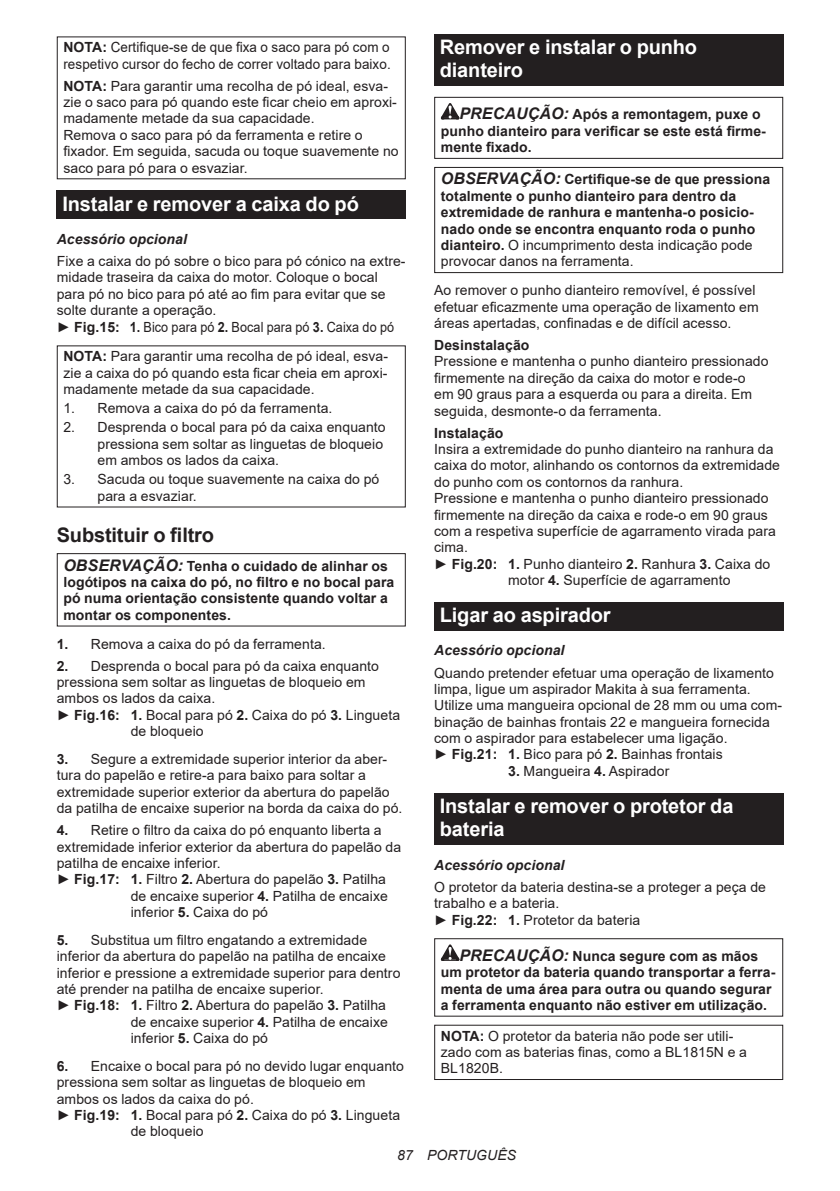
<style>
.page{position:relative;width:840px;height:1191px;background:#fff}
.page>*{position:absolute;margin:0;border:0;box-sizing:border-box;transform-origin:0 0}
.t1{font:700 20px/23.4px "Arial";letter-spacing:-.01em;color:#fff}
.t2{font:700 20px "Arial";letter-spacing:-.01em;color:#231f20}
.t3{font:14px/16.4px "Arial";letter-spacing:.005em;color:#231f20}
.t4{font:700 14px/16.4px "Arial";letter-spacing:.005em;color:#231f20}
.t5{font:14px/16.4px "Arial";letter-spacing:.005em;color:#231f20;scale:.96 1}
.t6{font:italic 700 14px "Arial";letter-spacing:.005em;color:#231f20}
.t7{font:italic 14px "Arial";letter-spacing:.005em;color:#231f20}
.s1{font-weight:700}
.s2{font-style:italic;font-size:16px}
.s3{font-weight:400}
</style>
<div class="page">
<div style="left:57px;top:191px;width:348px;height:28px;background:#231f20"></div>
<div style="left:57px;top:553px;width:348px;height:73px;border:1px solid #231f20"></div>
<div style="left:434px;top:34px;width:348px;height:52px;background:#231f20"></div>
<svg style="left:440px;top:103px;width:19px;height:16px"></svg>
<div style="left:434px;top:97px;width:348px;height:62px;border:1px solid #231f20"></div>
<div style="left:434px;top:167px;width:348px;height:106px;border:1px solid #231f20"></div>
<div style="left:434px;top:602px;width:348px;height:28px;background:#231f20"></div>
<div style="left:434px;top:793px;width:348px;height:51px;background:#231f20"></div>
<svg style="left:440px;top:944px;width:19px;height:16px"></svg>
<div style="left:434px;top:938px;width:348px;height:78px;border:1px solid #231f20"></div>
<div style="left:434px;top:1024px;width:348px;height:56px;border:1px solid #231f20"></div>
<p class="t5" style="left:63px;top:39px;width:342px"><span class="s1">NOTA:</span> Certifique-se de que fixa o saco para pó com o respetivo cursor do fecho de correr voltado para baixo.</p>
<p class="t3" style="left:63px;top:77px;width:336px"><span class="s1">NOTA:</span> Para garantir uma recolha de pó ideal, esva&shy;zie o saco para pó quando este ficar cheio em aproxi&shy;madamente metade da sua capacidade.<br>Remova o saco para pó da ferramenta e retire o fixador. Em seguida, sacuda ou toque suavemente no saco para pó para o esvaziar.</p>
<h1 class="t1" style="left:62px;top:192px;width:298px">Instalar e remover a caixa do pó</h1>
<p class="t6" style="left:57px;top:230px;width:132px">Acessório opcional</p>
<p class="t3" style="left:57px;top:253px;width:350px">Fixe a caixa do pó sobre o bico para pó cónico na extre&shy;midade traseira da caixa do motor. Coloque o bocal para pó no bico para pó até ao fim para evitar que se solte durante a operação.<br>► <span class="s1">Fig.15: 1.</span> Bico para pó <span class="s1">2.</span> Bocal para pó <span class="s1">3.</span> Caixa do pó</p>
<p class="t3" style="left:63px;top:348px;width:326px;text-align:justify"><span class="s1">NOTA:</span> Para garantir uma recolha de pó ideal, esva&shy;zie a caixa do pó quando esta ficar cheia em aproxi&shy;madamente metade da sua capacidade.</p>
<p class="t3" style="left:63px;top:400px;width:270px">1. Remova a caixa do pó da ferramenta.</p>
<p class="t3" style="left:97px;top:419px;width:289px;text-indent:-34px">2. Desprenda o bocal para pó da caixa enquanto pressiona sem soltar as linguetas de bloqueio em ambos os lados da caixa.</p>
<p class="t3" style="left:97px;top:471px;width:283px;text-indent:-34px">3. Sacuda ou toque suavemente na caixa do pó para a esvaziar.</p>
<h1 class="t2" style="left:57px;top:521px;width:159px">Substituir o filtro</h1>
<p class="t4" style="left:63px;top:558px;width:332px"><span class="s2">OBSERVAÇÃO:</span> Tenha o cuidado de alinhar os logótipos na caixa do pó, no filtro e no bocal para pó numa orientação consistente quando voltar a montar os componentes.</p>
<p class="t3" style="left:57px;top:635px;width:270px"><span class="s1">1.</span> Remova a caixa do pó da ferramenta.</p>
<p class="t3" style="left:57px;top:657px;width:323px"><span class="s1">2.</span> Desprenda o bocal para pó da caixa enquanto</p>
<p class="t3" style="left:57px;top:674px;width:310px">pressiona sem soltar as linguetas de bloqueio em</p>
<p class="t3" style="left:57px;top:690px;width:160px">ambos os lados da caixa.</p>
<p class="t3" style="left:57px;top:706px;width:345px">► <span class="s1">Fig.16: 1.</span> Bocal para pó <span class="s1">2.</span> Caixa do pó <span class="s1">3.</span> Lingueta</p>
<p class="t3" style="left:131px;top:723px;width:74px">de bloqueio</p>
<p class="t3" style="left:57px;top:750px;width:347px"><span class="s1">3.</span> Segure a extremidade superior interior da aber&shy;tura do papelão e retire-a para baixo para soltar a extremidade superior exterior da abertura do papelão da patilha de encaixe superior na borda da caixa do pó.</p>
<p class="t3" style="left:57px;top:822px;width:326px"><span class="s1">4.</span> Retire o filtro da caixa do pó enquanto liberta a</p>
<p class="t3" style="left:57px;top:838px;width:346px">extremidade inferior exterior da abertura do papelão da</p>
<p class="t3" style="left:57px;top:854px;width:165px">patilha de encaixe inferior.</p>
<p class="t3" style="left:57px;top:871px;width:330px">► <span class="s1">Fig.17: 1.</span> Filtro <span class="s1">2.</span> Abertura do papelão <span class="s1">3.</span> Patilha</p>
<p class="t3" style="left:131px;top:887px;width:258px">de encaixe superior <span class="s1">4.</span> Patilha de encaixe</p>
<p class="t3" style="left:131px;top:904px;width:139px">inferior <span class="s1">5.</span> Caixa do pó</p>
<p class="t3" style="left:57px;top:931px;width:312px"><span class="s1">5.</span> Substitua um filtro engatando a extremidade</p>
<p class="t3" style="left:57px;top:948px;width:330px">inferior da abertura do papelão na patilha de encaixe</p>
<p class="t3" style="left:57px;top:964px;width:345px">inferior e pressione a extremidade superior para dentro</p>
<p class="t3" style="left:57px;top:980px;width:268px">até prender na patilha de encaixe superior.</p>
<p class="t3" style="left:57px;top:997px;width:330px">► <span class="s1">Fig.18: 1.</span> Filtro <span class="s1">2.</span> Abertura do papelão <span class="s1">3.</span> Patilha</p>
<p class="t3" style="left:131px;top:1013px;width:258px">de encaixe superior <span class="s1">4.</span> Patilha de encaixe</p>
<p class="t3" style="left:131px;top:1030px;width:139px">inferior <span class="s1">5.</span> Caixa do pó</p>
<p class="t3" style="left:57px;top:1057px;width:348px"><span class="s1">6.</span> Encaixe o bocal para pó no devido lugar enquanto</p>
<p class="t3" style="left:57px;top:1074px;width:310px">pressiona sem soltar as linguetas de bloqueio em</p>
<p class="t3" style="left:57px;top:1090px;width:198px">ambos os lados da caixa do pó.</p>
<p class="t3" style="left:57px;top:1106px;width:345px">► <span class="s1">Fig.19: 1.</span> Bocal para pó <span class="s1">2.</span> Caixa do pó <span class="s1">3.</span> Lingueta</p>
<p class="t3" style="left:131px;top:1123px;width:74px">de bloqueio</p>
<h1 class="t1" style="left:439px;top:36px;width:259px">Remover e instalar o punho dianteiro</h1>
<p class="t4" style="left:440px;top:106px;width:326px;text-indent:19px"><span class="s2">PRECAUÇÃO:</span> Após a remontagem, puxe o punho dianteiro para verificar se este está firme&shy;mente fixado.</p>
<p class="t4" style="left:440px;top:171px;width:331px"><span class="s2">OBSERVAÇÃO:</span> Certifique-se de que pressiona totalmente o punho dianteiro para dentro da extremidade de ranhura e mantenha-o posicio&shy;nado onde se encontra enquanto roda o punho dianteiro. <span class="s3">O incumprimento desta indicação pode provocar danos na ferramenta.</span></p>
<p class="t3" style="left:434px;top:282px;width:326px">Ao remover o punho dianteiro removível, é possível efetuar eficazmente uma operação de lixamento em áreas apertadas, confinadas e de difícil acesso.</p>
<p class="t4" style="left:434px;top:337px;width:97px">Desinstalação</p>
<p class="t3" style="left:434px;top:353px;width:336px">Pressione e mantenha o punho dianteiro pressionado firmemente na direção da caixa do motor e rode-o<br>em 90 graus para a esquerda ou para a direita. Em seguida, desmonte-o da ferramenta.</p>
<p class="t4" style="left:434px;top:424px;width:71px">Instalação</p>
<p class="t3" style="left:434px;top:441px;width:340px">Insira a extremidade do punho dianteiro na ranhura da</p>
<p class="t3" style="left:434px;top:457px;width:347px">caixa do motor, alinhando os contornos da extremidade</p>
<p class="t3" style="left:434px;top:473px;width:250px">do punho com os contornos da ranhura.</p>
<p class="t3" style="left:434px;top:490px;width:336px">Pressione e mantenha o punho dianteiro pressionado</p>
<p class="t3" style="left:434px;top:506px;width:335px">firmemente na direção da caixa e rode-o em 90 graus</p>
<p class="t3" style="left:434px;top:523px;width:343px">com a respetiva superfície de agarramento virada para</p>
<p class="t3" style="left:434px;top:539px;width:35px">cima.</p>
<p class="t3" style="left:434px;top:555px;width:337px">► <span class="s1">Fig.20: 1.</span> Punho dianteiro <span class="s1">2.</span> Ranhura <span class="s1">3.</span> Caixa do</p>
<p class="t3" style="left:508px;top:572px;width:224px">motor <span class="s1">4.</span> Superfície de agarramento</p>
<h1 class="t1" style="left:439px;top:603px;width:172px">Ligar ao aspirador</h1>
<p class="t6" style="left:434px;top:641px;width:132px">Acessório opcional</p>
<p class="t3" style="left:434px;top:664px;width:349px">Quando pretender efetuar uma operação de lixamento limpa, ligue um aspirador Makita à sua ferramenta.<br>Utilize uma mangueira opcional de 28 mm ou uma com&shy;binação de bainhas frontais 22 e mangueira fornecida com o aspirador para estabelecer uma ligação.<br>► <span class="s1">Fig.21: 1.</span> Bico para pó <span class="s1">2.</span> Bainhas frontais</p>
<p class="t3" style="left:508px;top:762px;width:163px"><span class="s1">3.</span> Mangueira <span class="s1">4.</span> Aspirador</p>
<h1 class="t1" style="left:439px;top:794px;width:295px">Instalar e remover o protetor da bateria</h1>
<p class="t6" style="left:434px;top:855px;width:132px">Acessório opcional</p>
<p class="t3" style="left:434px;top:878px;width:333px">O protetor da bateria destina-se a proteger a peça de trabalho e a bateria.<br>► <span class="s1">Fig.22: 1.</span> Protetor da bateria</p>
<p class="t4" style="left:440px;top:948px;width:336px;text-align:center"><span class="s2">PRECAUÇÃO:</span> Nunca segure com as mãos<br>um protetor da bateria quando transportar a ferra&shy;menta de uma área para outra ou quando segurar a ferramenta enquanto não estiver em utilização.</p>
<p class="t3" style="left:440px;top:1027px;width:307px"><span class="s1">NOTA:</span> O protetor da bateria não pode ser utili&shy;zado com as baterias finas, como a BL1815N e a<br>BL1820B.</p>
<p class="t7" style="left:397px;top:1146px;width:120px">87 PORTUGUÊS</p>
</div>
